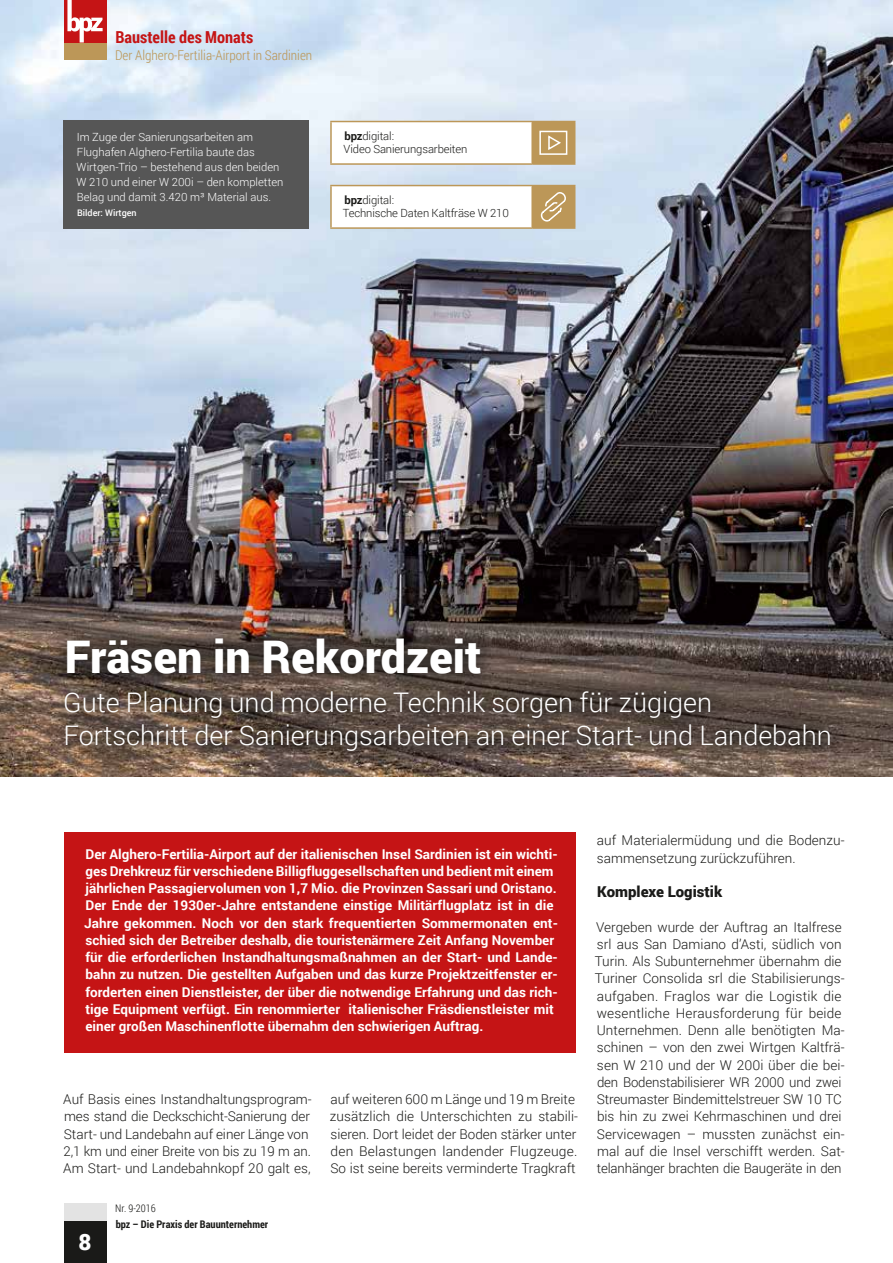
<style>
.page{position:relative;width:893px;height:1263px;background:#fff}
.page>*{position:absolute;margin:0;border:0;box-sizing:border-box;transform-origin:0 0}
.t1{font:900 45px "Roboto";color:#fff}
.t2{font:300 27px/33px "Roboto";color:#fff}
.t3{font:900 22.5px "Roboto";color:#fff}
.t4{font:700 16.5px "Roboto Condensed";color:#c51415}
.t5{font:900 15px "Roboto";color:#1a1a18}
.t6{font:300 13.5px/17.2px "Roboto";color:#1a1a18}
.t7{font:700 13.5px/17.2px "Roboto";color:#fff}
.t8{font:300 13.5px "Roboto Condensed";color:#bc9758}
.t9{font:300 11.25px/15px "Roboto";color:#fff}
.t10{font:300 11.25px/13.5px "Roboto";letter-spacing:-.01em;color:#1a1a18}
.t11{font:700 10.5px "Roboto Condensed";color:#1a1a18}
.t12{font:300 10.5px "Roboto Condensed";color:#1a1a18}
.t13{font:500 9px "Roboto";color:#fff}
.s1{font-weight:700}
</style>
<div class="page">
<img style="left:0;top:0;width:893px;height:776px">
<svg style="left:46px;top:620px;width:803px;height:150px"></svg>
<div style="left:64px;top:832px;width:511px;height:220px;background:#c51415"></div>
<div style="left:64px;top:121px;width:245px;height:108px;background:#565656"></div>
<div style="left:331px;top:122px;width:201px;height:42px;background:#fff"></div>
<hr style="left:330px;top:121px;width:202px;height:1px;background:#bc9758">
<hr style="left:330px;top:122px;width:2px;height:41px;background:#bc9758">
<hr style="left:532px;top:121px;width:43px;height:1px;background:#bc9758">
<hr style="left:531px;top:122px;width:2px;height:41px;background:#bc9758">
<hr style="left:574px;top:122px;width:1px;height:41px;background:#bc9758">
<hr style="left:330px;top:163px;width:202px;height:2px;background:#bc9758">
<hr style="left:532px;top:163px;width:43px;height:2px;background:#bc9758">
<div style="left:533px;top:122px;width:41px;height:41px;background:#bc9758"></div>
<div style="left:539px;top:131px;width:28px;height:24px;background:#bc9758;border:2px solid #fff"></div>
<svg style="left:548px;top:135px;width:13px;height:15px"></svg>
<div style="left:331px;top:186px;width:201px;height:42px;background:#fff"></div>
<hr style="left:330px;top:185px;width:202px;height:1px;background:#bc9758">
<hr style="left:330px;top:186px;width:2px;height:41px;background:#bc9758">
<hr style="left:532px;top:185px;width:43px;height:1px;background:#bc9758">
<hr style="left:531px;top:186px;width:2px;height:41px;background:#bc9758">
<hr style="left:574px;top:186px;width:1px;height:41px;background:#bc9758">
<hr style="left:330px;top:227px;width:202px;height:2px;background:#bc9758">
<hr style="left:532px;top:227px;width:43px;height:2px;background:#bc9758">
<div style="left:533px;top:186px;width:41px;height:41px;background:#bc9758"></div>
<svg style="left:541px;top:192px;width:25px;height:30px"></svg>
<div style="left:64px;top:1220px;width:42px;height:43px;background:#1a1a18"></div>
<div style="left:64px;top:43px;width:42px;height:17px;background:#bc9758"></div>
<div style="left:64px;top:0;width:42px;height:43px;background:#c51415"></div>
<svg style="left:67px;top:0;width:36px;height:43px"></svg>
<div style="left:64px;top:1203px;width:42px;height:17px;background:#e3e3e3"></div>
<p class="t4" style="left:115px;top:25px;width:139px">Baustelle des Monats</p>
<p class="t8" style="left:115px;top:45px;width:199px">Der Alghero-Fertilia-Airport in Sardinien</p>
<p class="t9" style="left:77px;top:129px;width:208px">Im Zuge der Sanierungsarbeiten am Flughafen Alghero-Fertilia baute das Wirtgen-Trio – bestehend aus den beiden W 210 und einer W 200i – den kompletten Belag und damit 3.420 m³ Material aus.</p>
<p class="t13" style="left:77px;top:207px;width:61px">Bilder: Wirtgen</p>
<p class="t10" style="left:344px;top:129px;width:125px"><span class="s1">bpz</span>digital:<br>Video Sanierungsarbeiten</p>
<p class="t10" style="left:343px;top:193px;width:168px"><span class="s1">bpz</span>digital:<br>Technische Daten Kaltfräse W 210</p>
<h1 class="t1" style="left:65px;top:625px;width:418px">Fräsen in Rekordzeit</h1>
<h2 class="t2" style="left:63px;top:685px;width:770px">Gute Planung und moderne Technik sorgen für zügigen<br>Fortschritt der Sanierungsarbeiten an einer Start- und Landebahn</h2>
<p class="t7" style="left:84px;top:845px;width:475px">Der Alghero-Fertilia-Airport auf der italienischen Insel Sardinien ist ein wichti&shy;ges Drehkreuz für verschiedene Billigfluggesellschaften und bedient mit einem jährlichen Passagiervolumen von 1,7 Mio. die Provinzen Sassari und Oristano.<br>Der Ende der 1930er-Jahre entstandene einstige Militärflugplatz ist in die Jahre gekommen. Noch vor den stark frequentierten Sommermonaten ent&shy;schied sich der Betreiber deshalb, die touristenärmere Zeit Anfang November für die erforderlichen Instandhaltungsmaßnahmen an der Start- und Lande&shy;bahn zu nutzen. Die gestellten Aufgaben und das kurze Projektzeitfenster er&shy;forderten einen Dienstleister, der über die notwendige Erfahrung und das rich&shy;tige Equipment verfügt. Ein renommierter italienischer Fräsdienstleister mit einer großen Maschinenflotte übernahm den schwierigen Auftrag.</p>
<p class="t6" style="left:63px;top:1090px;width:250px">Auf Basis eines Instandhaltungsprogram&shy;mes stand die Deckschicht-Sanierung der Start- und Landebahn auf einer Länge von 2,1 km und einer Breite von bis zu 19 m an.<br>Am Start- und Landebahnkopf 20 galt es,</p>
<h3 class="t3" style="left:78px;top:1226px;width:15px">8</h3>
<p class="t12" style="left:115px;top:1201px;width:42px">Nr. 9-2016</p>
<p class="t11" style="left:116px;top:1217px;width:154px">bpz – Die Praxis der Bauunternehmer</p>
<p class="t6" style="left:330px;top:1090px;width:250px">auf weiteren 600 m Länge und 19 m Breite zusätzlich die Unterschichten zu stabili&shy;sieren. Dort leidet der Boden stärker unter den Belastungen landender Flugzeuge.<br>So ist seine bereits verminderte Tragkraft</p>
<p class="t6" style="left:597px;top:831px;width:249px">auf Materialermüdung und die Bodenzu&shy;sammensetzung zurückzuführen.</p>
<p class="t5" style="left:597px;top:881px;width:126px">Komplexe Logistik</p>
<p class="t6" style="left:595px;top:918px;width:251px">Vergeben wurde der Auftrag an Italfrese srl aus San Damiano d’Asti, südlich von Turin. Als Subunternehmer übernahm die Turiner Consolida srl die Stabilisierungs&shy;aufgaben. Fraglos war die Logistik die wesentliche Herausforderung für beide Unternehmen. Denn alle benötigten Ma&shy;schinen – von den zwei Wirtgen Kaltfrä&shy;sen W 210 und der W 200i über die bei&shy;den Bodenstabilisierer WR 2000 und zwei Streumaster Bindemittelstreuer SW 10 TC bis hin zu zwei Kehrmaschinen und drei Servicewagen – mussten zunächst ein&shy;mal auf die Insel verschifft werden. Sat&shy;telanhänger brachten die Baugeräte in den</p>
</div>
